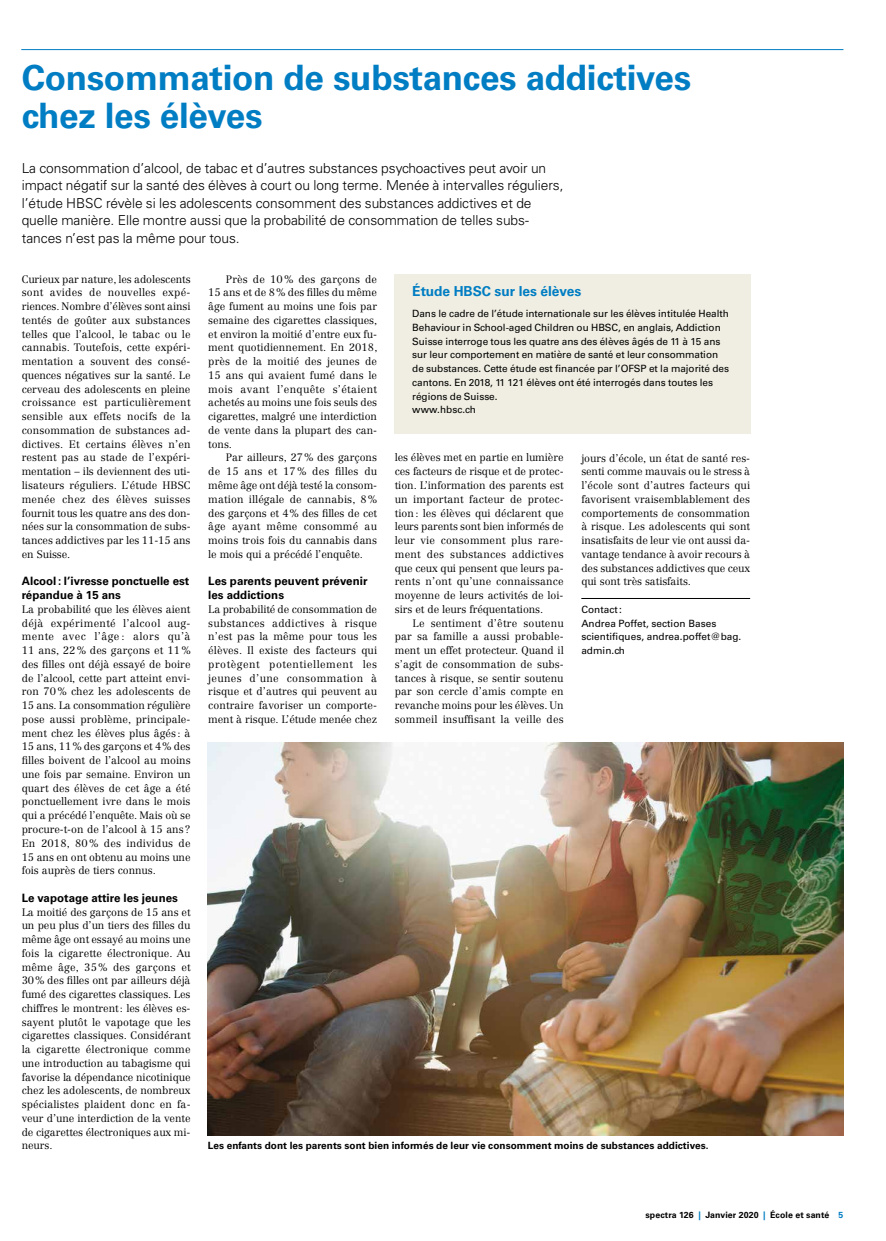
<style>
.page{position:relative;width:886px;height:1241px;background:#fff}
.page>*{position:absolute;margin:0;border:0;box-sizing:border-box;transform-origin:0 0}
.t1{font:700 35px/37.5px "Univers LT Std";letter-spacing:-.01em;color:#007dc3}
.t2{font:300 13.75px/17.5px "Univers LT Std";letter-spacing:-.005em;color:#000}
.t3{font:700 13.75px "Univers LT Std";color:#007dc3}
.t4{font:700 11.5px/13.8px "Univers LT Std";letter-spacing:.005em;color:#000}
.t5{font:300 10.62px/13.8px "Centennial LT Std";letter-spacing:-.005em;color:#000;text-align:justify}
.t6{font:10px/13.8px "Univers LT Std";letter-spacing:-.005em;color:#000}
.t7{font:700 10px "Univers LT Std";letter-spacing:.005em;color:#000}
.t8{font:700 8.75px "Univers LT Std";letter-spacing:.01em;color:#000}
.s1{color:#007dc3}
</style>
<div class="page">
<hr style="left:21px;top:49px;width:822px;height:1px;background:#007dc3">
<hr style="left:581px;top:598px;width:169px;height:1px;background:#000">
<img style="left:208px;top:742px;width:635px;height:393px">
<div style="left:394px;top:274px;width:357px;height:160px;background:#f0eee2"></div>
<h1 class="t1" style="left:22px;top:59px;width:671px">Consommation de substances addictives chez les élèves</h1>
<p class="t2" style="left:22px;top:159px;width:543px">La consommation d’alcool, de tabac et d’autres substances psychoactives peut avoir un impact négatif sur la santé des élèves à court ou long terme. Menée à intervalles réguliers, l’étude HBSC révèle si les adolescents consomment des substances addictives et de quelle manière. Elle montre aussi que la probabilité de consommation de telles subs&shy;tances n’est pas la même pour tous.</p>
<p class="t5" style="left:22px;top:272px;width:170px">Curieux par nature, les adolescents sont avides de nouvelles expé&shy;riences. Nombre d’élèves sont ainsi tentés de goûter aux substances telles que l’alcool, le tabac ou le cannabis. Toutefois, cette expéri&shy;mentation a souvent des consé&shy;quences négatives sur la santé. Le cerveau des adolescents en pleine croissance est particulièrement sensible aux effets nocifs de la consommation de substances ad&shy;dictives. Et certains élèves n’en restent pas au stade de l’expéri&shy;mentation – ils deviennent des uti&shy;lisateurs réguliers. L’étude HBSC menée chez des élèves suisses fournit tous les quatre ans des don&shy;nées sur la consommation de subs&shy;tances addictives par les 11-15 ans en Suisse.</p>
<p class="t4" style="left:22px;top:574px;width:169px">Alcool: l’ivresse ponctuelle est répandue à 15 ans</p>
<p class="t5" style="left:22px;top:602px;width:170px">La probabilité que les élèves aient déjà expérimenté l’alcool aug&shy;mente avec l’âge : alors qu’à 11 ans, 22 % des garçons et 11 % des filles ont déjà essayé de boire de l’alcool, cette part atteint envi&shy;ron 70% chez les adolescents de 15 ans. La consommation régulière pose aussi problème, principale&shy;ment chez les élèves plus âgés : à 15 ans, 11% des garçons et 4% des filles boivent de l’alcool au moins une fois par semaine. Environ un quart des élèves de cet âge a été ponctuellement ivre dans le mois qui a précédé l’enquête. Mais où se procure-t-on de l’alcool à 15 ans?<br>En 2018, 80 % des individus de 15 ans en ont obtenu au moins une fois auprès de tiers connus.</p>
<p class="t4" style="left:22px;top:890px;width:158px">Le vapotage attire les jeunes</p>
<p class="t5" style="left:22px;top:904px;width:170px">La moitié des garçons de 15 ans et un peu plus d’un tiers des filles du même âge ont essayé au moins une fois la cigarette électronique. Au même âge, 35 % des garçons et 30% des filles ont par ailleurs déjà fumé des cigarettes classiques. Les chiffres le montrent: les élèves es&shy;sayent plutôt le vapotage que les cigarettes classiques. Considérant la cigarette électronique comme une introduction au tabagisme qui favorise la dépendance nicotinique chez les adolescents, de nombreux spécialistes plaident donc en fa&shy;veur d’une interdiction de la vente de cigarettes électroniques aux mi&shy;neurs.</p>
<p class="t5" style="left:208px;top:272px;width:171px;text-indent:18px">Près de 10 % des garçons de 15 ans et de 8% des filles du même âge fument au moins une fois par semaine des cigarettes classiques, et environ la moitié d’entre eux fu&shy;ment quotidiennement. En 2018, près de la moitié des jeunes de 15 ans qui avaient fumé dans le mois avant l’enquête s’étaient achetés au moins une fois seuls des cigarettes, malgré une interdiction de vente dans la plupart des can&shy;tons.</p>
<p class="t5" style="left:208px;top:451px;width:170px;text-indent:18px">Par ailleurs, 27% des garçons de 15 ans et 17 % des filles du même âge ont déjà testé la consom&shy;mation illégale de cannabis, 8 % des garçons et 4% des filles de cet âge ayant même consommé au moins trois fois du cannabis dans le mois qui a précédé l’enquête.</p>
<p class="t4" style="left:208px;top:574px;width:161px">Les parents peuvent prévenir les addictions</p>
<p class="t5" style="left:208px;top:602px;width:170px">La probabilité de consommation de substances addictives à risque n’est pas la même pour tous les élèves. Il existe des facteurs qui protègent potentiellement les jeunes d’une consommation à risque et d’autres qui peuvent au contraire favoriser un comporte&shy;ment à risque. L’étude menée chez</p>
<p class="t3" style="left:412px;top:283px;width:171px">Étude HBSC sur les élèves</p>
<p class="t6" style="left:412px;top:306px;width:318px">Dans le cadre de l’étude internationale sur les élèves intitulée Health Behaviour in School-aged Children ou HBSC, en anglais, Addiction Suisse interroge tous les quatre ans des élèves âgés de 11 à 15 ans sur leur comportement en matière de santé et leur consommation de substances. Cette étude est financée par l’OFSP et la majorité des cantons. En 2018, 11 121 élèves ont été interrogés dans toutes les régions de Suisse.<br>www.hbsc.ch</p>
<p class="t5" style="left:395px;top:451px;width:170px">les élèves met en partie en lumière ces facteurs de risque et de protec&shy;tion. L’information des parents est un important facteur de protec&shy;tion: les élèves qui déclarent que leurs parents sont bien informés de leur vie consomment plus rare&shy;ment des substances addictives que ceux qui pensent que leurs pa&shy;rents n’ont qu’une connaissance moyenne de leurs activités de loi&shy;sirs et de leurs fréquentations.</p>
<p class="t5" style="left:395px;top:616px;width:170px;text-indent:18px">Le sentiment d’être soutenu par sa famille a aussi probable&shy;ment un effet protecteur. Quand il s’agit de consommation de subs&shy;tances à risque, se sentir soutenu par son cercle d’amis compte en revanche moins pour les élèves. Un sommeil insuffisant la veille des</p>
<p class="t5" style="left:581px;top:451px;width:170px">jours d’école, un état de santé res&shy;senti comme mauvais ou le stress à l’école sont d’autres facteurs qui favorisent vraisemblablement des comportements de consommation à risque. Les adolescents qui sont insatisfaits de leur vie ont aussi da&shy;vantage tendance à avoir recours à des substances addictives que ceux qui sont très satisfaits.</p>
<p class="t6" style="left:581px;top:602px;width:162px">Contact:<br>Andrea Poffet, section Bases scientifiques, andrea.poffet@bag. admin.ch</p>
<p class="t7" style="left:208px;top:1139px;width:502px">Les enfants dont les parents sont bien informés de leur vie consomment moins de substances addictives.</p>
<p class="t8" style="left:645px;top:1209px;width:199px">spectra 126 <span class="s1">|</span> Janvier 2020 <span class="s1">|</span> École et santé <span class="s1">5</span></p>
</div>
